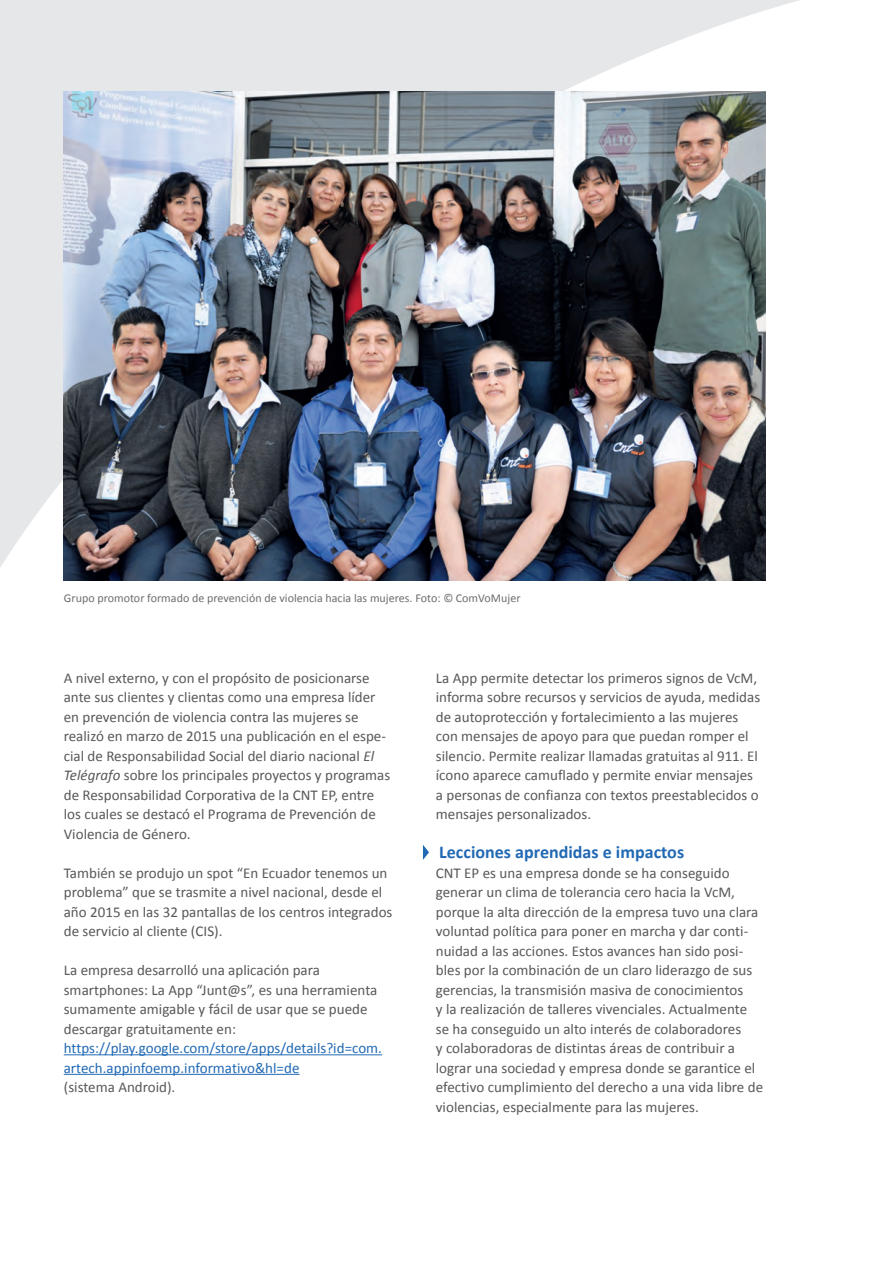
<style>
.page{position:relative;width:893px;height:1263px;background:#fff}
.page>*{position:absolute;margin:0;border:0;box-sizing:border-box;transform-origin:0 0}
.hoja__Einfacher_Absa{font:700 18px "Calibri";color:#2169b4}
.hoja__Einfacher_Absa-2{font:15px/19.5px "Calibri";color:#57585a}
.hoja__Einfacher_Absa-3{font:12px "Calibri";color:#6c6d70}
.s1{font-style:italic}
.s2{color:#2169b4}
</style>
<div class="page">
<svg style="left:0;top:0;width:799px;height:581px"></svg>
<hr style="left:64px;top:1054px;width:318px;height:1px;background:#2169b4">
<hr style="left:64px;top:1074px;width:236px;height:1px;background:#2169b4">
<svg style="left:423px;top:845px;width:6px;height:15px"></svg>
<img style="left:64px;top:91px;width:701px;height:489px">
<p class="hoja__Einfacher_Absa-3" style="left:64px;top:590px;width:458px">Grupo promotor formado de prevención de violencia hacia las mujeres. Foto: © ComVoMujer</p>
<p class="hoja__Einfacher_Absa-2" style="left:64px;top:667px;width:328px">A nivel externo, y con el propósito de posicionarse ante sus clientes y clientas como una empresa líder en prevención de violencia contra las mujeres se realizó en marzo de 2015 una publicación en el espe&shy;cial de Responsabilidad Social del diario nacional <span class="s1">El Telégrafo</span> sobre los principales proyectos y programas de Responsabilidad Corporativa de la CNT EP, entre los cuales se destacó el Programa de Prevención de Violencia de Género.</p>
<p class="hoja__Einfacher_Absa-2" style="left:64px;top:862px;width:330px">También se produjo un spot “En Ecuador tenemos un problema” que se trasmite a nivel nacional, desde el año 2015 en las 32 pantallas de los centros integrados de servicio al cliente (CIS).</p>
<p class="hoja__Einfacher_Absa-2" style="left:64px;top:960px;width:320px">La empresa desarrolló una aplicación para smartphones: La App “Junt@s”, es una herramienta sumamente amigable y fácil de usar que se puede descargar gratuitamente en: <span class="s2">https://play.google.com/store/apps/details?id=com. artech.appinfoemp.informativo&amp;hl=de<br></span>(sistema Android).</p>
<p class="hoja__Einfacher_Absa-2" style="left:436px;top:667px;width:326px">La App permite detectar los primeros signos de VcM, informa sobre recursos y servicios de ayuda, medidas de autoprotección y fortalecimiento a las mujeres con mensajes de apoyo para que puedan romper el silencio. Permite realizar llamadas gratuitas al 911. El ícono aparece camuflado y permite enviar mensajes a personas de confianza con textos preestablecidos o mensajes personalizados.</p>
<p class="hoja__Einfacher_Absa" style="left:439px;top:839px;width:246px">Lecciones aprendidas e impactos</p>
<p class="hoja__Einfacher_Absa-2" style="left:436px;top:862px;width:329px">CNT EP es una empresa donde se ha conseguido generar un clima de tolerancia cero hacia la VcM, porque la alta dirección de la empresa tuvo una clara voluntad política para poner en marcha y dar conti&shy;nuidad a las acciones. Estos avances han sido posi&shy;bles por la combinación de un claro liderazgo de sus gerencias, la transmisión masiva de conocimientos<br>y la realización de talleres vivenciales. Actualmente se ha conseguido un alto interés de colaboradores<br>y colaboradoras de distintas áreas de contribuir a lograr una sociedad y empresa donde se garantice el efectivo cumplimiento del derecho a una vida libre de violencias, especialmente para las mujeres.</p>
</div>
